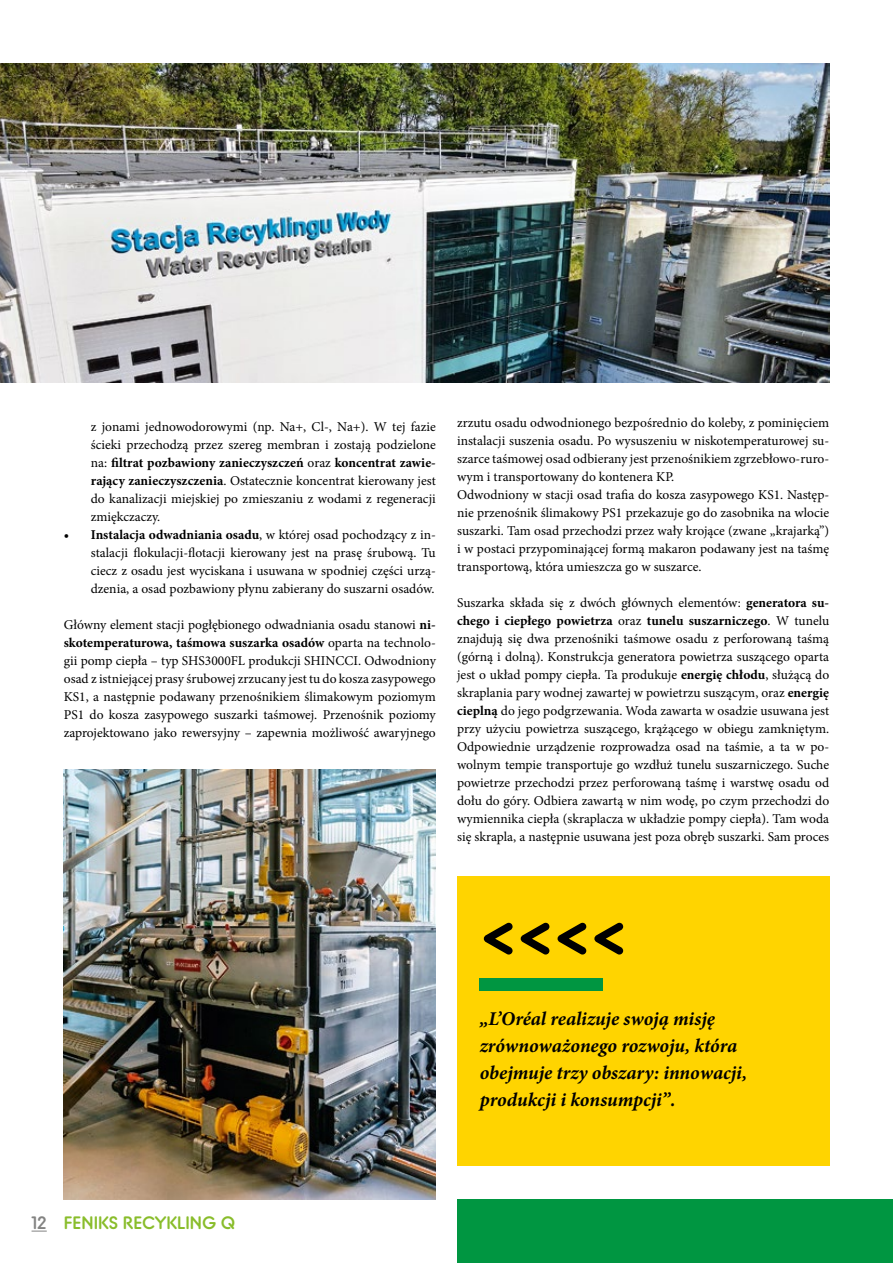
<style>
.page{position:relative;width:893px;height:1263px;background:#fff}
.page>*{position:absolute;margin:0;border:0;box-sizing:border-box;transform-origin:0 0}
.t1{font:italic 700 19.5px/27px "Minion Pro";letter-spacing:-.005em;color:#000}
.t2{font:700 18px "BC Alphapipe TSB";color:#89bd2b}
.t3{font:13.5px/18px "Minion Pro";color:#000;text-align:justify}
.s1{font-weight:700}
.s2{color:#838382}
</style>
<div class="page">
<div style="left:457px;top:1199px;width:436px;height:64px;background:#009641"></div>
<img style="left:0;top:64px;width:829px;height:319px">
<div style="left:457px;top:876px;width:372px;height:289px;background:#ffd400"></div>
<div style="left:480px;top:978px;width:123px;height:13px;background:#009641"></div>
<img style="left:64px;top:770px;width:372px;height:429px">
<svg style="left:32px;top:1230px;width:15px;height:1px"></svg>
<p class="t3" style="left:91px;top:418px;width:347px">z jonami jednowodorowymi (np. Na+, Cl-, Na+). W tej fazie ścieki przechodzą przez szereg membran i zostają podzielone na: <span class="s1">filtrat pozbawiony zanieczyszczeń</span> oraz <span class="s1">koncentrat zawie&shy;rający zanieczyszczenia</span>. Ostatecznie koncentrat kierowany jest do kanalizacji miejskiej po zmieszaniu z wodami z regeneracji zmiękczaczy.</p>
<p class="t3" style="left:91px;top:525px;width:347px;text-indent:-27px"><span class="s1">• Instalacja odwadniania osadu</span>, w której osad pochodzący z in&shy;stalacji flokulacji-flotacji kierowany jest na prasę śrubową. Tu ciecz z osadu jest wyciskana i usuwana w spodniej części urzą&shy;dzenia, a osad pozbawiony płynu zabierany do suszarni osadów.</p>
<p class="t3" style="left:64px;top:615px;width:374px">Główny element stacji pogłębionego odwadniania osadu stanowi <span class="s1">ni&shy;skotemperaturowa, taśmowa suszarka osadów</span> oparta na technolo&shy;gii pomp ciepła – typ SHS3000FL produkcji SHINCCI. Odwodniony osad z istniejącej prasy śrubowej zrzucany jest tu do kosza zasypowego KS1, a następnie podawany przenośnikiem ślimakowym poziomym PS1 do kosza zasypowego suszarki taśmowej. Przenośnik poziomy zaprojektowano jako rewersyjny – zapewnia możliwość awaryjnego</p>
<p class="t3" style="left:457px;top:413px;width:374px;text-align:left">zrzutu osadu odwodnionego bezpośrednio do koleby, z pominięciem instalacji suszenia osadu. Po wysuszeniu w niskotemperaturowej su&shy;szarce taśmowej osad odbierany jest przenośnikiem zgrzebłowo-ruro&shy;wym i transportowany do kontenera KP.<br>Odwodniony w stacji osad trafia do kosza zasypowego KS1. Następ&shy;nie przenośnik ślimakowy PS1 przekazuje go do zasobnika na wlocie suszarki. Tam osad przechodzi przez wały krojące (zwane „krajarką”) i w postaci przypominającej formą makaron podawany jest na taśmę transportową, która umieszcza go w suszarce.</p>
<p class="t3" style="left:457px;top:593px;width:374px">Suszarka składa się z dwóch głównych elementów: <span class="s1">generatora su&shy;chego i ciepłego powietrza</span> oraz <span class="s1">tunelu suszarniczego</span>. W tunelu znajdują się dwa przenośniki taśmowe osadu z perforowaną taśmą (górną i dolną). Konstrukcja generatora powietrza suszącego oparta jest o układ pompy ciepła. Ta produkuje <span class="s1">energię chłodu</span>, służącą do skraplania pary wodnej zawartej w powietrzu suszącym, oraz <span class="s1">energię cieplną</span> do jego podgrzewania. Woda zawarta w osadzie usuwana jest przy użyciu powietrza suszącego, krążącego w obiegu zamkniętym.<br>Odpowiednie urządzenie rozprowadza osad na taśmie, a ta w po&shy;wolnym tempie transportuje go wzdłuż tunelu suszarniczego. Suche powietrze przechodzi przez perforowaną taśmę i warstwę osadu od dołu do góry. Odbiera zawartą w nim wodę, po czym przechodzi do wymiennika ciepła (skraplacza w układzie pompy ciepła). Tam woda się skrapla, a następnie usuwana jest poza obręb suszarki. Sam proces</p>
<h2 class="t2" style="left:32px;top:1211px;width:205px"><span class="s2">12</span> FENIKS RECYKLING Q</h2>
<h1 class="t1" style="left:480px;top:1005px;width:269px">„L’Oréal realizuje swoją misję zrównoważonego rozwoju, która obejmuje trzy obszary: innowacji, produkcji i konsumpcji”.</h1>
</div>
